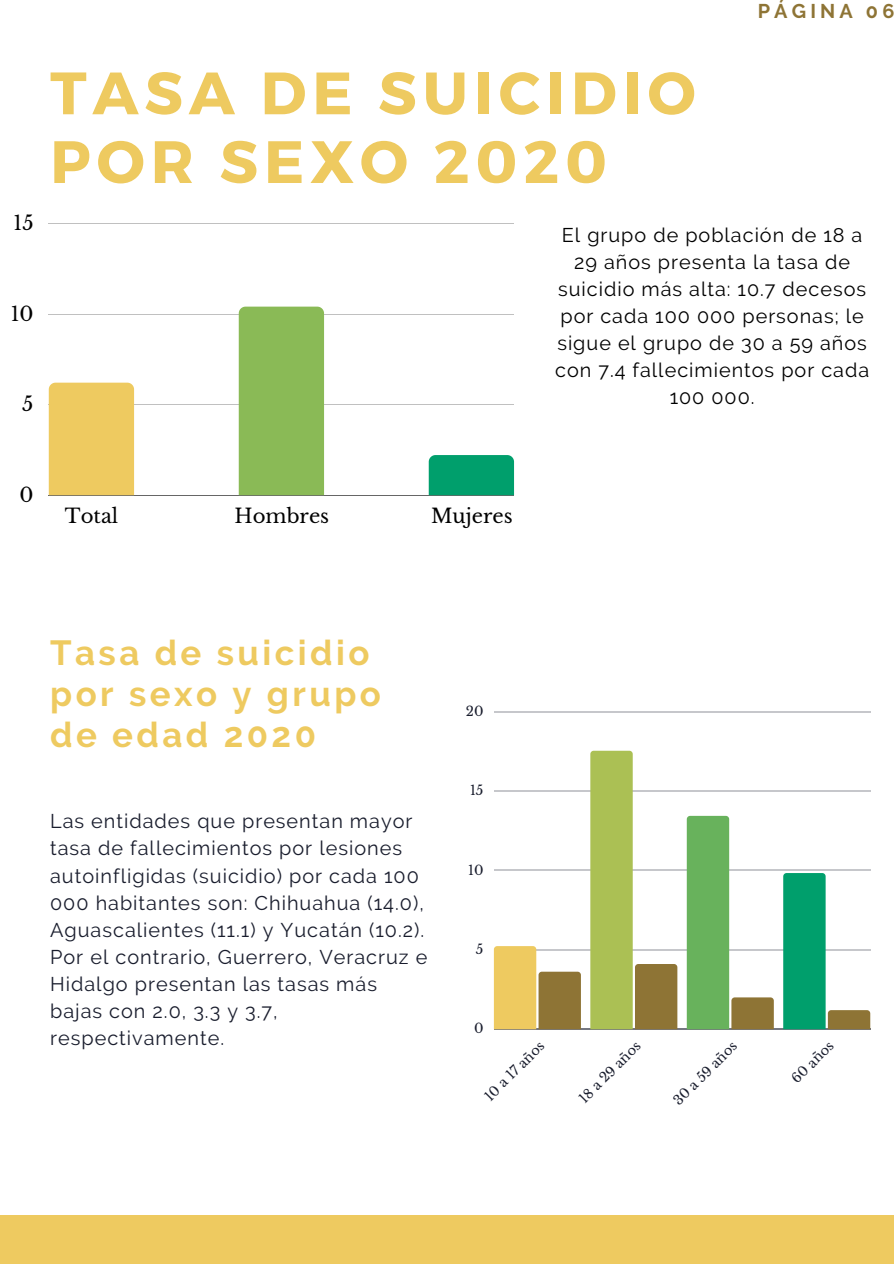
<style>
.page{position:relative;width:894px;height:1264px;background:#fff}
.page>*{position:absolute;margin:0;border:0;box-sizing:border-box;transform-origin:0 0}
.t1{font:700 59.55px/68.7px "Montserrat";letter-spacing:.1em;color:#eeca60}
.t2{font:700 34.8px/40.5px "Raleway";letter-spacing:.1em;color:#eeca60}
.t3{font:19.8px/27px "Raleway";letter-spacing:.05em;color:#191d2d}
.t4{font:19.8px/27px "Raleway";letter-spacing:.05em;color:#000;text-align:center}
.t5{font:700 19.8px "Raleway";letter-spacing:.21em;color:#8e7435}
.t6{font:19.65px "Libre Baskerville";color:#000}
.t7{font:13.2px "Libre Baskerville";color:#191d2d}
</style>
<div class="page">
<div style="left:0;top:1215px;width:893px;height:48px;background:#eeca60"></div>
<hr style="left:49px;top:223px;width:465px;height:1px;background:#000">
<hr style="left:49px;top:314px;width:465px;height:1px;background:#000">
<hr style="left:49px;top:404px;width:465px;height:1px;background:#000">
<hr style="left:49px;top:495px;width:465px;height:1px;background:#000">
<div style="left:49px;top:382px;width:85px;height:113px;background:#eeca60"></div>
<div style="left:239px;top:306px;width:85px;height:189px;background:#8aba56"></div>
<div style="left:428px;top:455px;width:86px;height:40px;background:#009f6c"></div>
<hr style="left:493px;top:711px;width:377px;height:1px;background:#191d2d">
<hr style="left:493px;top:790px;width:377px;height:1px;background:#191d2d">
<hr style="left:493px;top:869px;width:377px;height:2px;background:#191d2d">
<hr style="left:493px;top:949px;width:377px;height:1px;background:#191d2d">
<hr style="left:493px;top:1028px;width:377px;height:1px;background:#191d2d">
<svg style="left:493px;top:946px;width:87px;height:83px;background:#d0b66e"></svg>
<svg style="left:590px;top:750px;width:87px;height:279px"></svg>
<svg style="left:686px;top:815px;width:87px;height:214px"></svg>
<svg style="left:783px;top:873px;width:87px;height:156px"></svg>
<p class="t5" style="left:757px;top:0;width:138px">PÁGINA 06</p>
<p class="t6" style="left:14px;top:211px;width:21px">15</p>
<p class="t6" style="left:11px;top:301px;width:24px">10</p>
<p class="t6" style="left:22px;top:392px;width:13px">5</p>
<p class="t1" style="left:50px;top:56px;width:646px">TASA DE SUICIDIO<br>POR SEXO 2020</p>
<p class="t4" style="left:555px;top:221px;width:315px">El grupo de población de 18 a<br>29 años presenta la tasa de suicidio más alta: 10.7 decesos por cada 100 000 personas; le sigue el grupo de 30 a 59 años con 7.4 fallecimientos por cada<br>100 000.</p>
<p class="t6" style="left:19px;top:482px;width:16px">0</p>
<p class="t6" style="left:65px;top:504px;width:55px">Total</p>
<p class="t6" style="left:234px;top:504px;width:96px">Hombres</p>
<p class="t6" style="left:431px;top:504px;width:83px">Mujeres</p>
<p class="t2" style="left:50px;top:633px;width:332px">Tasa de suicidio por sexo y grupo de edad 2020</p>
<p class="t3" style="left:50px;top:808px;width:378px">Las entidades que presentan mayor tasa de fallecimientos por lesiones autoinfligidas (suicidio) por cada 100<br>000 habitantes son: Chihuahua (14.0), Aguascalientes (11.1) y Yucatá n (10.2).<br>Por el contrario, Guerrero, Veracruz e Hidalgo presentan las tasas más bajas con 2.0, 3.3 y 3.7, respectivamente.</p>
<p class="t7" style="left:465px;top:703px;width:19px">20</p>
<p class="t7" style="left:470px;top:782px;width:15px">15</p>
<p class="t7" style="left:468px;top:861px;width:17px">10</p>
<p class="t7" style="left:476px;top:941px;width:9px">5</p>
<p class="t7" style="left:474px;top:1020px;width:11px">0</p>
<p class="t7" style="left:481px;top:1092px;width:79px;rotate:-45deg">10 a 17 años</p>
<p class="t7" style="left:575px;top:1094px;width:82px;rotate:-45deg">18 a 29 años</p>
<p class="t7" style="left:669px;top:1096px;width:85px;rotate:-45deg">30 a 59 años</p>
<p class="t7" style="left:788px;top:1074px;width:54px;rotate:-45deg">60 años</p>
</div>
